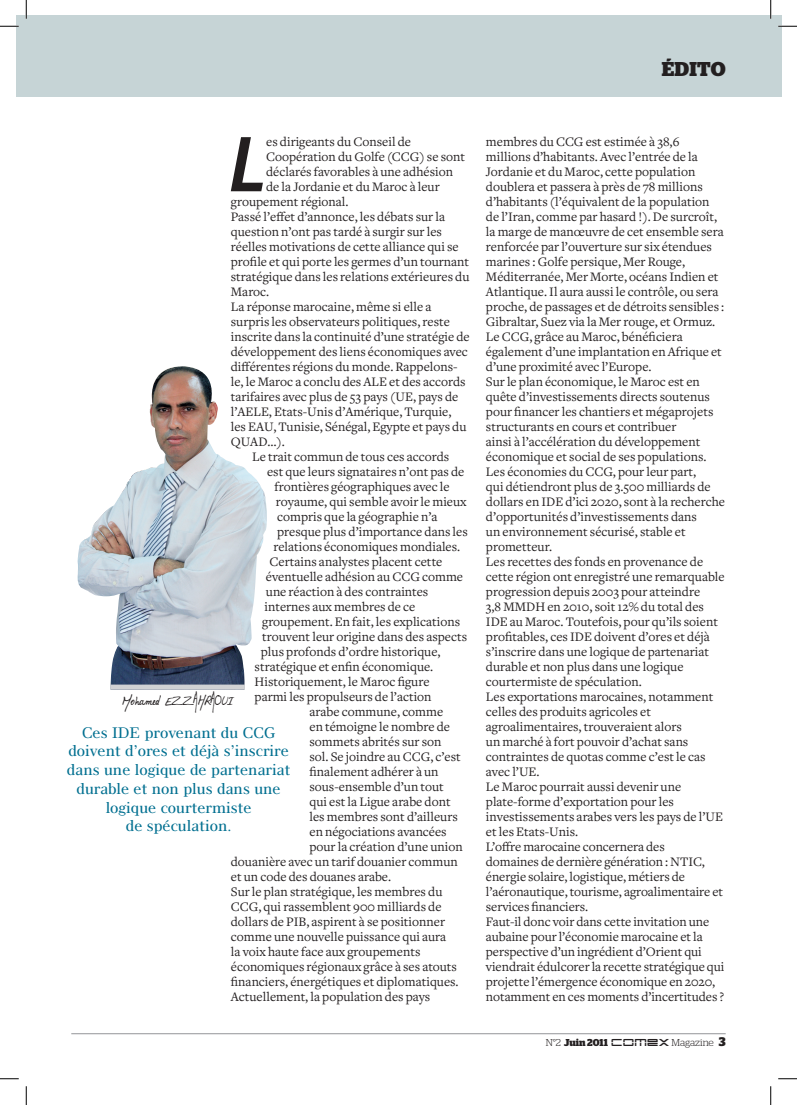
<style>
.page{position:relative;width:797px;height:1105px;background:#fff}
.page>*{position:absolute;margin:0;border:0;box-sizing:border-box;transform-origin:0 0}
.t1{font:italic 700 80.25px "Myriad Apple";color:#231f20}
.t2{font:20px "Lalex Big Badaboum";color:#231f20}
.t3{font:700 20px "Stag";letter-spacing:.015em;color:#231f20}
.t4{font:15px/18.8px "Modern 880 BT";color:#016f90;text-align:center}
.t5{font:13.5px/15px "Freight Text";color:#231f20}
.t6{font:300 10px "Stag";letter-spacing:-.005em;color:#231f20}
.s1{font-weight:700}
.s2{font-family:"Yonder Recoil";font-weight:400}
.s3{font-weight:700;font-size:12.5px}
</style>
<div class="page">
<hr style="left:71px;top:1033px;width:654px;height:1px;background:#939598">
<div style="left:16px;top:16px;width:765px;height:81px;background:#c6d4d6"></div>
<img style="left:78px;top:366px;width:167px;height:318px">
<div style="left:110px;top:684px;width:135px;height:5px;background:#d1d2d4"></div>
<svg style="left:0;top:25px;width:19px;height:2px"></svg>
<svg style="left:778px;top:25px;width:19px;height:2px"></svg>
<svg style="left:0;top:1078px;width:19px;height:1px"></svg>
<svg style="left:778px;top:1078px;width:19px;height:1px"></svg>
<svg style="left:25px;top:0;width:2px;height:19px"></svg>
<svg style="left:25px;top:1086px;width:2px;height:19px"></svg>
<svg style="left:770px;top:0;width:1px;height:19px"></svg>
<svg style="left:770px;top:1086px;width:1px;height:19px"></svg>
<h2 class="t3" style="left:661px;top:57px;width:66px">édito</h2>
<h1 class="t1" style="left:229px;top:114px;width:39px">L</h1>
<p class="t5" style="left:266px;top:135px;width:146px">es dirigeants du Conseil de</p>
<p class="t5" style="left:266px;top:150px;width:200px">Coopération du Golfe (CCG) se sont</p>
<p class="t5" style="left:266px;top:165px;width:188px">déclarés favorables à une adhésion</p>
<p class="t5" style="left:266px;top:180px;width:175px">de la Jordanie et du Maroc à leur</p>
<p class="t5" style="left:231px;top:195px;width:119px">groupement régional.</p>
<p class="t5" style="left:231px;top:210px;width:216px">Passé l’effet d’annonce, les débats sur la</p>
<p class="t5" style="left:231px;top:225px;width:212px">question n’ont pas tardé à surgir sur les</p>
<p class="t5" style="left:231px;top:240px;width:229px">réelles motivations de cette alliance qui se</p>
<p class="t5" style="left:231px;top:255px;width:240px">profile et qui porte les germes d’un tournant</p>
<p class="t5" style="left:231px;top:270px;width:240px">stratégique dans les relations extérieures du</p>
<p class="t5" style="left:231px;top:285px;width:40px">Maroc.</p>
<p class="t5" style="left:231px;top:300px;width:202px">La réponse marocaine, même si elle a</p>
<p class="t5" style="left:231px;top:315px;width:220px">surpris les observateurs politiques, reste</p>
<p class="t5" style="left:231px;top:330px;width:240px">inscrite dans la continuité d’une stratégie de</p>
<p class="t5" style="left:231px;top:345px;width:238px">développement des liens économiques avec</p>
<p class="t5" style="left:231px;top:360px;width:228px">différentes régions du monde. Rappelons-</p>
<p class="t5" style="left:231px;top:375px;width:236px">le, le Maroc a conclu des ALE et des accords</p>
<p class="t5" style="left:231px;top:390px;width:229px">tarifaires avec plus de 53 pays (UE, pays de</p>
<p class="t5" style="left:231px;top:405px;width:222px">l’AELE, Etats-Unis d’Amérique, Turquie,</p>
<p class="t5" style="left:231px;top:420px;width:237px">les EAU, Tunisie, Sénégal, Egypte et pays du</p>
<p class="t5" style="left:231px;top:435px;width:56px">QUAD…).</p>
<p class="t5" style="left:252px;top:450px;width:199px">Le trait commun de tous ces accords</p>
<p class="t5" style="left:267px;top:465px;width:199px">est que leurs signataires n’ont pas de</p>
<p class="t5" style="left:275px;top:480px;width:176px">frontières géographiques avec le</p>
<p class="t5" style="left:276px;top:495px;width:192px">royaume, qui semble avoir le mieux</p>
<p class="t5" style="left:277px;top:510px;width:162px">compris que la géographie n’a</p>
<p class="t5" style="left:277px;top:525px;width:192px">presque plus d’importance dans les</p>
<p class="t5" style="left:273px;top:540px;width:188px">relations économiques mondiales.</p>
<p class="t5" style="left:270px;top:555px;width:174px">Certains analystes placent cette</p>
<p class="t5" style="left:266px;top:570px;width:199px">éventuelle adhésion au CCG comme</p>
<p class="t5" style="left:266px;top:585px;width:164px">une réaction à des contraintes</p>
<p class="t5" style="left:265px;top:600px;width:152px">internes aux membres de ce</p>
<p class="t5" style="left:262px;top:615px;width:199px">groupement. En fait, les explications</p>
<p class="t5" style="left:262px;top:630px;width:206px">trouvent leur origine dans des aspects</p>
<p class="t5" style="left:261px;top:645px;width:181px">plus profonds d’ordre historique,</p>
<p class="t5" style="left:255px;top:660px;width:180px">stratégique et enfin économique.</p>
<p class="t5" style="left:255px;top:675px;width:176px">Historiquement, le Maroc figure</p>
<p class="t5" style="left:255px;top:690px;width:178px">parmi les propulseurs de l’action</p>
<p class="t5" style="left:309px;top:705px;width:135px">arabe commune, comme</p>
<p class="t5" style="left:309px;top:720px;width:142px">en témoigne le nombre de</p>
<p class="t5" style="left:309px;top:735px;width:133px">sommets abrités sur son</p>
<p class="t5" style="left:309px;top:750px;width:153px">sol. Se joindre au CCG, c’est</p>
<p class="t5" style="left:309px;top:765px;width:131px">finalement adhérer à un</p>
<p class="t5" style="left:309px;top:780px;width:136px">sous-ensemble d’un tout</p>
<p class="t5" style="left:309px;top:795px;width:143px">qui est la Ligue arabe dont</p>
<p class="t5" style="left:309px;top:810px;width:150px">les membres sont d’ailleurs</p>
<p class="t5" style="left:309px;top:825px;width:139px">en négociations avancées</p>
<p class="t5" style="left:309px;top:840px;width:155px">pour la création d’une union</p>
<p class="t5" style="left:231px;top:855px;width:228px">douanière avec un tarif douanier commun</p>
<p class="t5" style="left:231px;top:870px;width:162px">et un code des douanes arabe.</p>
<p class="t5" style="left:231px;top:885px;width:213px">Sur le plan stratégique, les membres du</p>
<p class="t5" style="left:231px;top:900px;width:212px">CCG, qui rassemblent 900 milliards de</p>
<p class="t5" style="left:231px;top:915px;width:216px">dollars de PIB, aspirent à se positionner</p>
<p class="t5" style="left:231px;top:930px;width:217px">comme une nouvelle puissance qui aura</p>
<p class="t5" style="left:231px;top:945px;width:191px">la voix haute face aux groupements</p>
<p class="t5" style="left:231px;top:960px;width:228px">économiques régionaux grâce à ses atouts</p>
<p class="t5" style="left:231px;top:975px;width:229px">financiers, énergétiques et diplomatiques.</p>
<p class="t5" style="left:231px;top:990px;width:201px">Actuellement, la population des pays</p>
<h2 class="t2" style="left:122px;top:690px;width:113px">Mohamed Ezzahraoui</h2>
<p class="t4" style="left:67px;top:723px;width:225px">Ces IDE provenant du CCG doivent d’ores et déjà s’inscrire dans une logique de partenariat durable et non plus dans une logique courtermiste<br>de spéculation.</p>
<p class="t5" style="left:486px;top:135px;width:241px">membres du CCG est estimée à 38,6 millions d’habitants. Avec l’entrée de la Jordanie et du Maroc, cette population doublera et passera à près de 78 millions d’habitants (l’équivalent de la population de l’Iran, comme par hasard !). De surcroît, la marge de manœuvre de cet ensemble sera renforcée par l’ouverture sur six étendues marines : Golfe persique, Mer Rouge, Méditerranée, Mer Morte, océans Indien et Atlantique. Il aura aussi le contrôle, ou sera proche, de passages et de détroits sensibles :<br>Gibraltar, Suez via la Mer rouge, et Ormuz.<br>Le CCG, grâce au Maroc, bénéficiera également d’une implantation en Afrique et d’une proximité avec l’Europe.<br>Sur le plan économique, le Maroc est en quête d’investissements directs soutenus pour financer les chantiers et mégaprojets structurants en cours et contribuer<br>ainsi à l’accélération du développement économique et social de ses populations.<br>Les économies du CCG, pour leur part,<br>qui détiendront plus de 3.500 milliards de dollars en IDE d’ici 2020, sont à la recherche d’opportunités d’investissements dans<br>un environnement sécurisé, stable et prometteur.<br>Les recettes des fonds en provenance de cette région ont enregistré une remarquable progression depuis 2003 pour atteindre<br>3,8 MMDH en 2010, soit 12% du total des IDE au Maroc. Toutefois, pour qu’ils soient profitables, ces IDE doivent d’ores et déjà s’inscrire dans une logique de partenariat durable et non plus dans une logique courtermiste de spéculation.<br>Les exportations marocaines, notamment celles des produits agricoles et agroalimentaires, trouveraient alors<br>un marché à fort pouvoir d’achat sans contraintes de quotas comme c’est le cas avec l’UE.<br>Le Maroc pourrait aussi devenir une plate-forme d’exportation pour les investissements arabes vers les pays de l’UE et les Etats-Unis.<br>L’offre marocaine concernera des<br>domaines de dernière génération : NTIC, énergie solaire, logistique, métiers de l’aéronautique, tourisme, agroalimentaire et services financiers.<br>Faut-il donc voir dans cette invitation une aubaine pour l’économie marocaine et la perspective d’un ingrédient d’Orient qui viendrait édulcorer la recette stratégique qui projette l’émergence économique en 2020, notamment en ces moments d’incertitudes ?</p>
<p class="t6" style="left:545px;top:1037px;width:181px">N°2 <span class="s1">Juin 2011</span> <span class="s2">COMEX</span> Magazine <span class="s3">3</span></p>
</div>
